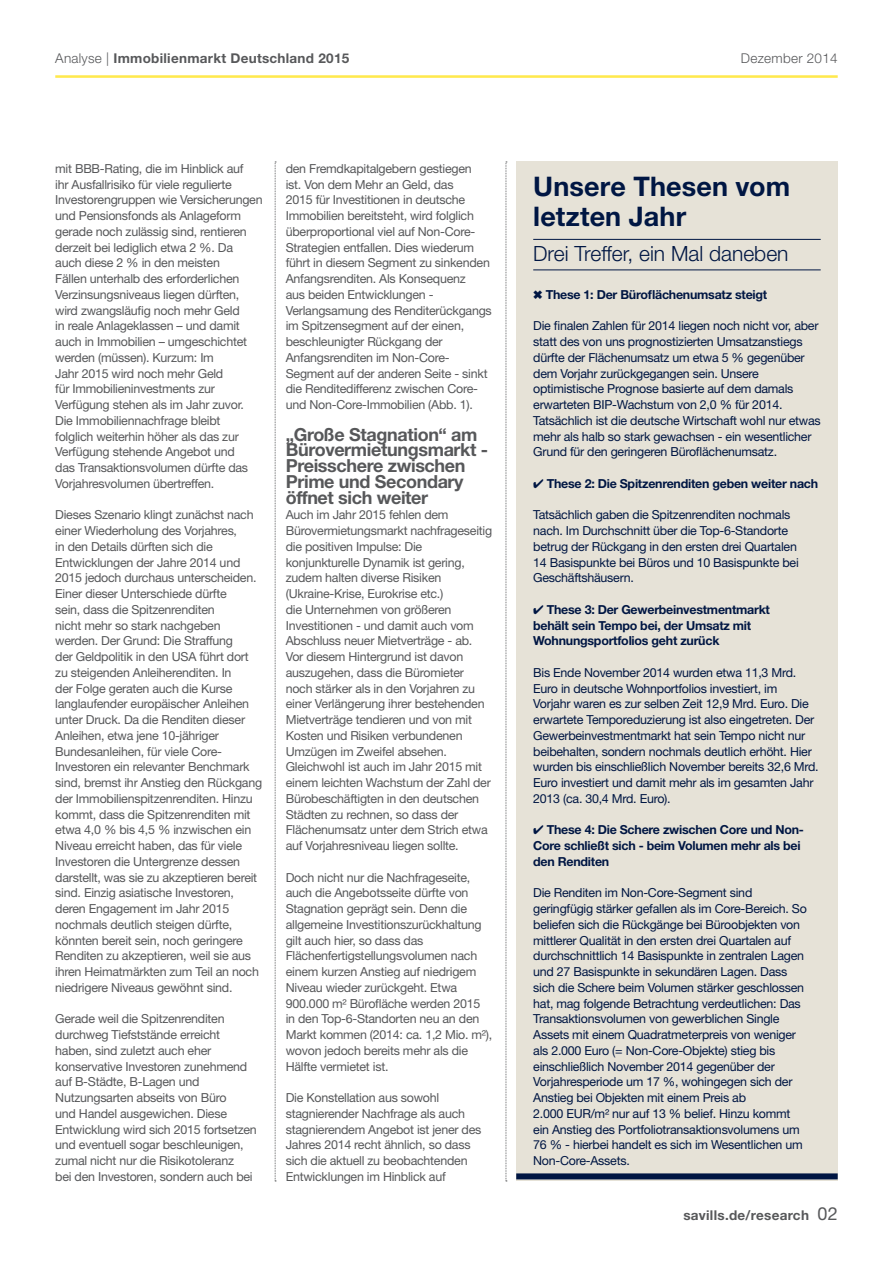
<style>
.page{position:relative;width:893px;height:1263px;background:#fff}
.page>*{position:absolute;margin:0;border:0;box-sizing:border-box;transform-origin:0 0}
.t1{font:700 27px/30px "Helvetica Neue LT Std";letter-spacing:.005em;color:#001643}
.t2{font:300 21px "Helvetica Neue LT Std";color:#001643}
.t3{font:700 18px/15.8px "Helvetica Neue LT Std";letter-spacing:-.02em;color:#57585a}
.t4{font:700 13.5px "Helvetica Neue LT Std";letter-spacing:.02em;color:#57585a}
.t5{font:300 13.5px "Helvetica Neue LT Std";letter-spacing:.02em;color:#57585a}
.t6{font:12.45px/15.8px "Helvetica Neue LT Std";letter-spacing:-.02em;color:#57585a}
.t7{font:12.45px/15.8px "Helvetica Neue LT Std";letter-spacing:-.02em;color:#001643}
.t8{font:700 12.45px/15.8px "Helvetica Neue LT Std";letter-spacing:-.02em;color:#001643}
.s1{font-weight:300}
.s2{font-weight:400;font-size:18px}
</style>
<div class="page">
<hr style="left:55px;top:75px;width:783px;height:3px;background:#ffe94d">
<svg style="left:275px;top:162px;width:1px;height:1019px"></svg>
<svg style="left:506px;top:162px;width:1px;height:1019px"></svg>
<div style="left:516px;top:162px;width:322px;height:1019px;background:#e6e2d7"></div>
<hr style="left:533px;top:239px;width:288px;height:1px;background:#001643">
<hr style="left:533px;top:269px;width:288px;height:1px;background:#001643">
<div style="left:516px;top:1173px;width:322px;height:6px;background:#001643"></div>
<p class="t4" style="left:55px;top:50px;width:295px"><span class="s1">Analyse |</span> Immobilienmarkt Deutschland 2015</p>
<p class="t6" style="left:55px;top:160px;width:209px">mit BBB-Rating, die im Hinblick auf<br>ihr Ausfallrisiko für viele regulierte Investorengruppen wie Versicherungen und Pensionsfonds als Anlageform gerade noch zulässig sind, rentieren derzeit bei lediglich etwa 2 %. Da auch diese 2 % in den meisten<br>Fällen unterhalb des erforderlichen Verzinsungsniveaus liegen dürften, wird zwangsläufig noch mehr Geld<br>in reale Anlageklassen – und damit auch in Immobilien – umgeschichtet werden (müssen). Kurzum: Im<br>Jahr 2015 wird noch mehr Geld<br>für Immobilieninvestments zur Verfügung stehen als im Jahr zuvor.<br>Die Immobiliennachfrage bleibt<br>folglich weiterhin höher als das zur Verfügung stehende Angebot und<br>das Transaktionsvolumen dürfte das Vorjahresvolumen übertreffen.</p>
<p class="t6" style="left:55px;top:507px;width:208px">Dieses Szenario klingt zunächst nach einer Wiederholung des Vorjahres,<br>in den Details dürften sich die Entwicklungen der Jahre 2014 und 2015 jedoch durchaus unterscheiden.<br>Einer dieser Unterschiede dürfte<br>sein, dass die Spitzenrenditen<br>nicht mehr so stark nachgeben werden. Der Grund: Die Straffung<br>der Geldpolitik in den USA führt dort zu steigenden Anleiherenditen. In<br>der Folge geraten auch die Kurse langlaufender europäischer Anleihen unter Druck. Da die Renditen dieser Anleihen, etwa jene 10-jähriger Bundesanleihen, für viele Core-Investoren ein relevanter Benchmark sind, bremst ihr Anstieg den Rückgang der Immobilienspitzenrenditen. Hinzu kommt, dass die Spitzenrenditen mit etwa 4,0 % bis 4,5 % inzwischen ein Niveau erreicht haben, das für viele Investoren die Untergrenze dessen darstellt, was sie zu akzeptieren bereit sind. Einzig asiatische Investoren, deren Engagement im Jahr 2015 nochmals deutlich steigen dürfte, könnten bereit sein, noch geringere Renditen zu akzeptieren, weil sie aus ihren Heimatmärkten zum Teil an noch niedrigere Niveaus gewöhnt sind.</p>
<p class="t6" style="left:55px;top:1011px;width:203px">Gerade weil die Spitzenrenditen durchweg Tiefststände erreicht haben, sind zuletzt auch eher konservative Investoren zunehmend auf B-Städte, B-Lagen und Nutzungsarten abseits von Büro<br>und Handel ausgewichen. Diese Entwicklung wird sich 2015 fortsetzen und eventuell sogar beschleunigen, zumal nicht nur die Risikotoleranz<br>bei den Investoren, sondern auch bei</p>
<p class="t6" style="left:286px;top:160px;width:208px">den Fremdkapitalgebern gestiegen<br>ist. Von dem Mehr an Geld, das<br>2015 für Investitionen in deutsche Immobilien bereitsteht, wird folglich überproportional viel auf Non-Core-Strategien entfallen. Dies wiederum führt in diesem Segment zu sinkenden Anfangsrenditen. Als Konsequenz<br>aus beiden Entwicklungen - Verlangsamung des Renditerückgangs im Spitzensegment auf der einen, beschleunigter Rückgang der Anfangsrenditen im Non-Core-Segment auf der anderen Seite - sinkt die Renditedifferenz zwischen Core&shy;und Non-Core-Immobilien (Abb. 1).</p>
<h3 class="t3" style="left:286px;top:426px;width:204px">„Große Stagnation“ am<br>Bürovermietungsmarkt -<br>Preisschere zwischen<br>Prime und Secondary öffnet sich weiter</h3>
<p class="t6" style="left:286px;top:507px;width:208px">Auch im Jahr 2015 fehlen dem Bürovermietungsmarkt nachfrageseitig die positiven Impulse: Die konjunkturelle Dynamik ist gering, zudem halten diverse Risiken (Ukraine-Krise, Eurokrise etc.)<br>die Unternehmen von größeren Investitionen - und damit auch vom Abschluss neuer Mietverträge - ab.<br>Vor diesem Hintergrund ist davon auszugehen, dass die Büromieter noch stärker als in den Vorjahren zu einer Verlängerung ihrer bestehenden Mietverträge tendieren und von mit Kosten und Risiken verbundenen Umzügen im Zweifel absehen.<br>Gleichwohl ist auch im Jahr 2015 mit einem leichten Wachstum der Zahl der Bürobeschäftigten in den deutschen Städten zu rechnen, so dass der Flächenumsatz unter dem Strich etwa auf Vorjahresniveau liegen sollte.</p>
<p class="t6" style="left:286px;top:869px;width:208px">Doch nicht nur die Nachfrageseite, auch die Angebotsseite dürfte von Stagnation geprägt sein. Denn die allgemeine Investitionszurückhaltung gilt auch hier, so dass das Flächenfertigstellungsvolumen nach einem kurzen Anstieg auf niedrigem Niveau wieder zurückgeht. Etwa 900.000 m² Bürofläche werden 2015 in den Top-6-Standorten neu an den Markt kommen (2014: ca. 1,2 Mio. m²), wovon jedoch bereits mehr als die Hälfte vermietet ist.</p>
<p class="t6" style="left:286px;top:1090px;width:197px">Die Konstellation aus sowohl stagnierender Nachfrage als auch stagnierendem Angebot ist jener des Jahres 2014 recht ähnlich, so dass sich die aktuell zu beobachtenden Entwicklungen im Hinblick auf</p>
<p class="t5" style="left:741px;top:50px;width:98px">Dezember 2014</p>
<h1 class="t1" style="left:533px;top:171px;width:258px">Unsere Thesen vom letzten Jahr</h1>
<h2 class="t2" style="left:533px;top:241px;width:257px">Drei Treffer, ein Mal daneben</h2>
<p class="t8" style="left:533px;top:286px;width:236px">✖ These 1: Der Büroflächenumsatz steigt</p>
<p class="t7" style="left:533px;top:318px;width:289px">Die finalen Zahlen für 2014 liegen noch nicht vor, aber statt des von uns prognostizierten Umsatzanstiegs dürfte der Flächenumsatz um etwa 5 % gegenüber dem Vorjahr zurückgegangen sein. Unsere optimistische Prognose basierte auf dem damals erwarteten BIP-Wachstum von 2,0 % für 2014.<br>Tatsächlich ist die deutsche Wirtschaft wohl nur etwas mehr als halb so stark gewachsen - ein wesentlicher Grund für den geringeren Büroflächenumsatz.</p>
<p class="t8" style="left:533px;top:475px;width:286px">✔ These 2: Die Spitzenrenditen geben weiter nach</p>
<p class="t7" style="left:533px;top:507px;width:267px">Tatsächlich gaben die Spitzenrenditen nochmals nach. Im Durchschnitt über die Top-6-Standorte betrug der Rückgang in den ersten drei Quartalen 14 Basispunkte bei Büros und 10 Basispunkte bei Geschäftshäusern.</p>
<p class="t8" style="left:533px;top:601px;width:238px">✔ These 3: Der Gewerbeinvestmentmarkt behält sein Tempo bei, der Umsatz mit<br>Wohnungsportfolios geht zurück</p>
<p class="t7" style="left:533px;top:664px;width:287px">Bis Ende November 2014 wurden etwa 11,3 Mrd.<br>Euro in deutsche Wohnportfolios investiert, im<br>Vorjahr waren es zur selben Zeit 12,9 Mrd. Euro. Die erwartete Temporeduzierung ist also eingetreten. Der Gewerbeinvestmentmarkt hat sein Tempo nicht nur beibehalten, sondern nochmals deutlich erhöht. Hier wurden bis einschließlich November bereits 32,6 Mrd.<br>Euro investiert und damit mehr als im gesamten Jahr 2013 (ca. 30,4 Mrd. Euro).</p>
<p class="t8" style="left:533px;top:822px;width:272px">✔ These 4: Die Schere zwischen Core und Non-<br>Core schließt sich - beim Volumen mehr als bei den Renditen</p>
<p class="t7" style="left:533px;top:885px;width:275px">Die Renditen im Non-Core-Segment sind geringfügig stärker gefallen als im Core-Bereich. So beliefen sich die Rückgänge bei Büroobjekten von mittlerer Qualität in den ersten drei Quartalen auf durchschnittlich 14 Basispunkte in zentralen Lagen und 27 Basispunkte in sekundären Lagen. Dass sich die Schere beim Volumen stärker geschlossen hat, mag folgende Betrachtung verdeutlichen: Das Transaktionsvolumen von gewerblichen Single Assets mit einem Quadratmeterpreis von weniger als 2.000 Euro (= Non-Core-Objekte) stieg bis einschließlich November 2014 gegenüber der Vorjahresperiode um 17 %, wohingegen sich der Anstieg bei Objekten mit einem Preis ab<br>2.000 EUR/m² nur auf 13 % belief. Hinzu kommt ein Anstieg des Portfoliotransaktionsvolumens um 76 % - hierbei handelt es sich im Wesentlichen um Non-Core-Assets.</p>
<p class="t4" style="left:683px;top:1207px;width:156px">savills.de/research <span class="s2">02</span></p>
</div>
